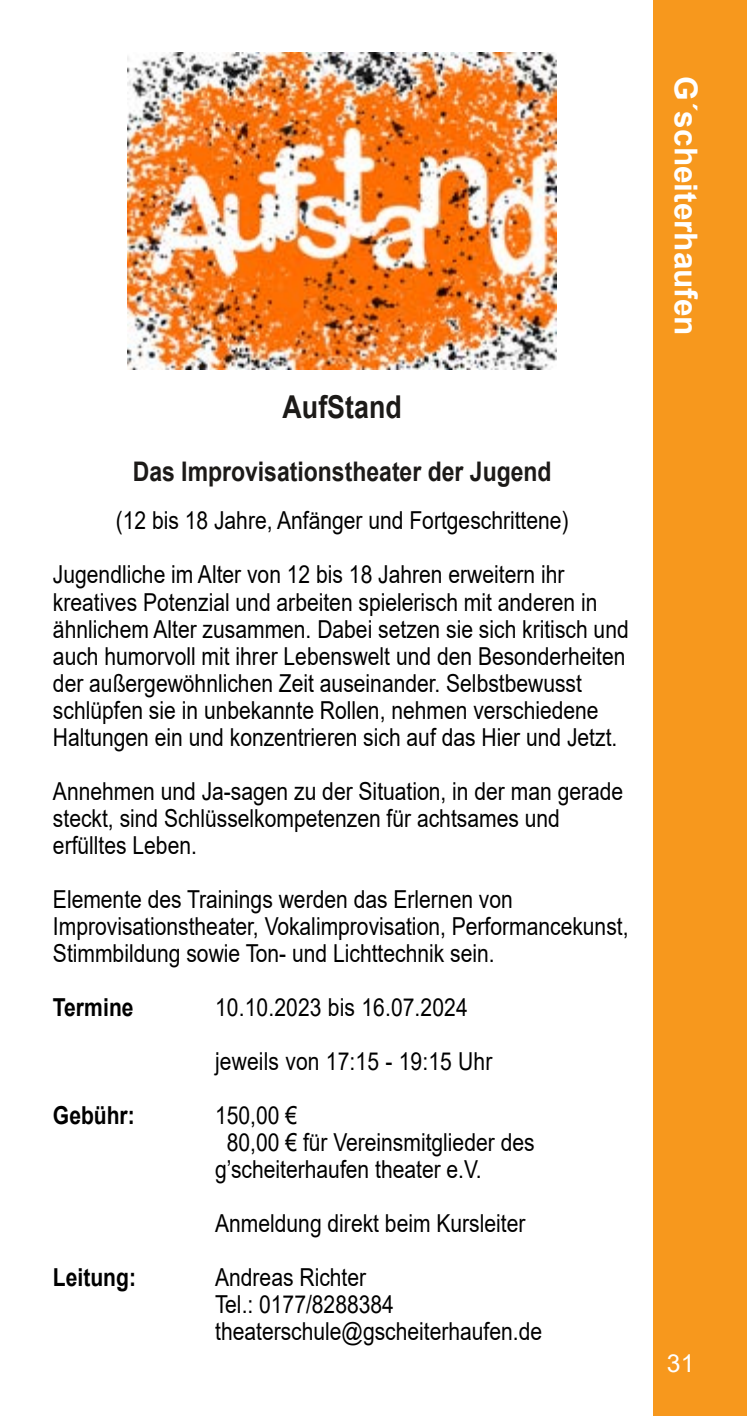
<style>
.page{position:relative;width:747px;height:1416px;background:#fff}
.page>*{position:absolute;margin:0;border:0;box-sizing:border-box;transform-origin:0 0}
.t1{font:700 31.5px "Arial";color:#fff}
.t2{font:700 31.5px "Arial";color:#1c1a18;scale:.85 1}
.t3{font:700 27px "Arial";color:#1c1a18;scale:.85 1}
.t4{font:24.75px/27px "Arial";color:#000;scale:.85 1}
.t5{font:700 24.75px "Arial";color:#000;scale:.85 1}
.t6{font:24.75px "Arial";color:#fff}
</style>
<div class="page">
<div style="left:653px;top:0;width:93px;height:1416px;background:#f7981d"></div>
<img style="left:127px;top:52px;width:429px;height:318px">
<p class="t2" style="left:282px;top:395px;width:141px">AufStand</p>
<p class="t3" style="left:133px;top:461px;width:494px">Das Improvisationstheater der Jugend</p>
<p class="t4" style="left:53px;top:496px;width:607px;line-height:54px;text-align:right">(12 bis 18 Jahre, Anfänger und Fortgeschrittene)<br>Jugendliche im Alter von 12 bis 18 Jahren erweitern ihr</p>
<p class="t4" style="left:53px;top:590px;width:678px">kreatives Potenzial und arbeiten spielerisch mit anderen in ähnlichem Alter zusammen. Dabei setzen sie sich kritisch und auch humorvoll mit ihrer Lebenswelt und den Besonderheiten der außergewöhnlichen Zeit auseinander. Selbstbewusst schlüpfen sie in unbekannte Rollen, nehmen verschiedene Haltungen ein und konzentrieren sich auf das Hier und Jetzt.</p>
<p class="t4" style="left:53px;top:779px;width:672px">Annehmen und Ja-sagen zu der Situation, in der man gerade steckt, sind Schlüsselkompetenzen für achtsames und erfülltes Leben.</p>
<p class="t4" style="left:53px;top:887px;width:678px">Elemente des Trainings werden das Erlernen von<br>Improvisationstheater, Vokalimprovisation, Performancekunst,<br>Stimmbildung sowie Ton- und Lichttechnik sein.</p>
<p class="t5" style="left:53px;top:997px;width:96px">Termine</p>
<p class="t4" style="left:215px;top:982px;width:327px;line-height:54px">10.10.2023 bis 16.07.2024 jeweils von 17:15 - 19:15 Uhr</p>
<p class="t5" style="left:53px;top:1105px;width:98px">Gebühr:</p>
<p class="t4" style="left:215px;top:1103px;width:98px">150,00 €</p>
<p class="t4" style="left:227px;top:1130px;width:363px">80,00 € für Vereinsmitglieder des</p>
<p class="t4" style="left:215px;top:1157px;width:315px">g’scheiterhaufen theater e.V.</p>
<p class="t4" style="left:215px;top:1211px;width:366px">Anmeldung direkt beim Kursleiter</p>
<p class="t5" style="left:53px;top:1267px;width:99px">Leitung:</p>
<p class="t4" style="left:215px;top:1265px;width:386px">Andreas Richter<br>Tel.: 0177/8288384 theaterschule@gscheiterhaufen.de</p>
<p class="t1" style="left:697px;top:76px;width:261px;rotate:90deg">G´scheiterhaufen</p>
<p class="t6" style="left:666px;top:1353px;width:29px">31</p>
</div>
